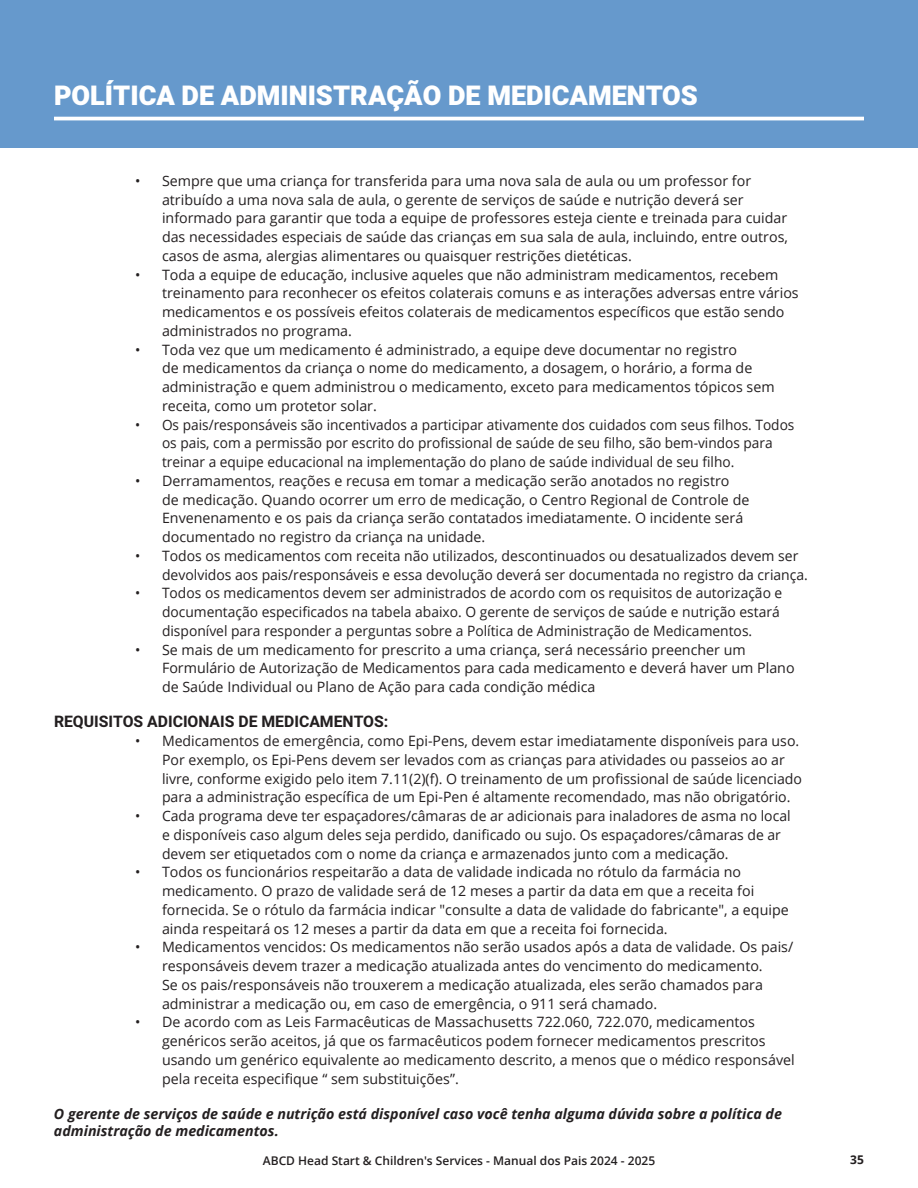
<style>
.page{position:relative;width:918px;height:1188px;background:#fff}
.page>*{position:absolute;margin:0;border:0;box-sizing:border-box;transform-origin:0 0}
.Not_TOC{font:900 27px "Heebo";color:#fff}
.t1{font:700 15.75px "Heebo";color:#231f20}
.t2{font:14.25px/18.8px "Open Sans";color:#231f20}
.t3{font:14.25px/18.8px "Open Sans";color:#231f20;scale:.96 1}
.t4{font:italic 700 14.25px/17.1px "Open Sans";color:#231f20}
.t5{font:600 12px "Open Sans";color:#231f20}
.t6{font:700 12px "Open Sans";color:#231f20}
</style>
<div class="page">
<div style="left:0;top:0;width:918px;height:147px;background:#69c"></div>
<hr style="left:54px;top:117px;width:810px;height:3px;background:#fff">
<p class="Not_TOC" style="left:54px;top:77px;width:645px">POLÍTICA DE ADMINISTRAÇÃO DE MEDICAMENTOS</p>
<p class="t2" style="left:162px;top:171px;width:627px;text-indent:-27px">• Sempre que uma criança for transferida para uma nova sala de aula ou um professor for atribuído a uma nova sala de aula, o gerente de serviços de saúde e nutrição deverá ser informado para garantir que toda a equipe de professores esteja ciente e treinada para cuidar das necessidades especiais de saúde das crianças em sua sala de aula, incluindo, entre outros, casos de asma, alergias alimentares ou quaisquer restrições dietéticas.</p>
<p class="t2" style="left:162px;top:265px;width:638px;text-indent:-27px">• Toda a equipe de educação, inclusive aqueles que não administram medicamentos, recebem treinamento para reconhecer os efeitos colaterais comuns e as interações adversas entre vários medicamentos e os possíveis efeitos colaterais de medicamentos específicos que estão sendo administrados no programa.</p>
<p class="t2" style="left:162px;top:340px;width:614px;text-indent:-27px">• Toda vez que um medicamento é administrado, a equipe deve documentar no registro<br>de medicamentos da criança o nome do medicamento, a dosagem, o horário, a forma de administração e quem administrou o medicamento, exceto para medicamentos tópicos sem receita, como um protetor solar.</p>
<p class="t3" style="left:162px;top:415px;width:660px;text-indent:-27px">• Os pais/responsáveis são incentivados a participar ativamente dos cuidados com seus filhos. Todos os pais, com a permissão por escrito do profissional de saúde de seu filho, são bem-vindos para treinar a equipe educacional na implementação do plano de saúde individual de seu filho.</p>
<p class="t2" style="left:162px;top:471px;width:589px;text-indent:-27px">• Derramamentos, reações e recusa em tomar a medicação serão anotados no registro de medicação. Quando ocorrer um erro de medicação, o Centro Regional de Controle de Envenenamento e os pais da criança serão contatados imediatamente. O incidente será documentado no registro da criança na unidade.</p>
<p class="t2" style="left:162px;top:546px;width:648px;text-indent:-27px">• Todos os medicamentos com receita não utilizados, descontinuados ou desatualizados devem ser devolvidos aos pais/responsáveis e essa devolução deverá ser documentada no registro da criança.</p>
<p class="t2" style="left:162px;top:584px;width:622px;text-indent:-27px">• Todos os medicamentos devem ser administrados de acordo com os requisitos de autorização e documentação especificados na tabela abaixo. O gerente de serviços de saúde e nutrição estará disponível para responder a perguntas sobre a Política de Administração de Medicamentos.</p>
<p class="t2" style="left:162px;top:640px;width:634px;text-indent:-27px">• Se mais de um medicamento for prescrito a uma criança, será necessário preencher um<br>Formulário de Autorização de Medicamentos para cada medicamento e deverá haver um Plano de Saúde Individual ou Plano de Ação para cada condição médica</p>
<p class="t1" style="left:54px;top:711px;width:336px">REQUISITOS ADICIONAIS DE MEDICAMENTOS:</p>
<p class="t2" style="left:162px;top:731px;width:642px;text-indent:-27px">• Medicamentos de emergência, como Epi-Pens, devem estar imediatamente disponíveis para uso.<br>Por exemplo, os Epi-Pens devem ser levados com as crianças para atividades ou passeios ao ar livre, conforme exigido pelo item 7.11(2)(f). O treinamento de um profissional de saúde licenciado para a administração específica de um Epi-Pen é altamente recomendado, mas não obrigatório.</p>
<p class="t2" style="left:162px;top:806px;width:630px;text-indent:-27px">• Cada programa deve ter espaçadores/câmaras de ar adicionais para inaladores de asma no local e disponíveis caso algum deles seja perdido, danificado ou sujo. Os espaçadores/câmaras de ar devem ser etiquetados com o nome da criança e armazenados junto com a medicação.</p>
<p class="t2" style="left:162px;top:862px;width:628px;text-indent:-27px">• Todos os funcionários respeitarão a data de validade indicada no rótulo da farmácia no medicamento. O prazo de validade será de 12 meses a partir da data em que a receita foi fornecida. Se o rótulo da farmácia indicar "consulte a data de validade do fabricante", a equipe ainda respeitará os 12 meses a partir da data em que a receita foi fornecida.</p>
<p class="t2" style="left:162px;top:937px;width:633px;text-indent:-27px">• Medicamentos vencidos: Os medicamentos não serão usados após a data de validade. Os pais/ responsáveis devem trazer a medicação atualizada antes do vencimento do medicamento.<br>Se os pais/responsáveis não trouxerem a medicação atualizada, eles serão chamados para administrar a medicação ou, em caso de emergência, o 911 será chamado.</p>
<p class="t2" style="left:162px;top:1012px;width:634px;text-indent:-27px">• De acordo com as Leis Farmacêuticas de Massachusetts 722.060, 722.070, medicamentos genéricos serão aceitos, já que os farmacêuticos podem fornecer medicamentos prescritos usando um genérico equivalente ao medicamento descrito, a menos que o médico responsável pela receita especifique “ sem substituições”.</p>
<p class="t4" style="left:54px;top:1105px;width:729px">O gerente de serviços de saúde e nutrição está disponível caso você tenha alguma dúvida sobre a política de administração de medicamentos.</p>
<p class="t5" style="left:263px;top:1152px;width:394px">ABCD Head Start &amp; Children's Services - Manual dos Pais 2024 - 2025</p>
<p class="t6" style="left:850px;top:1151px;width:15px">35</p>
</div>
